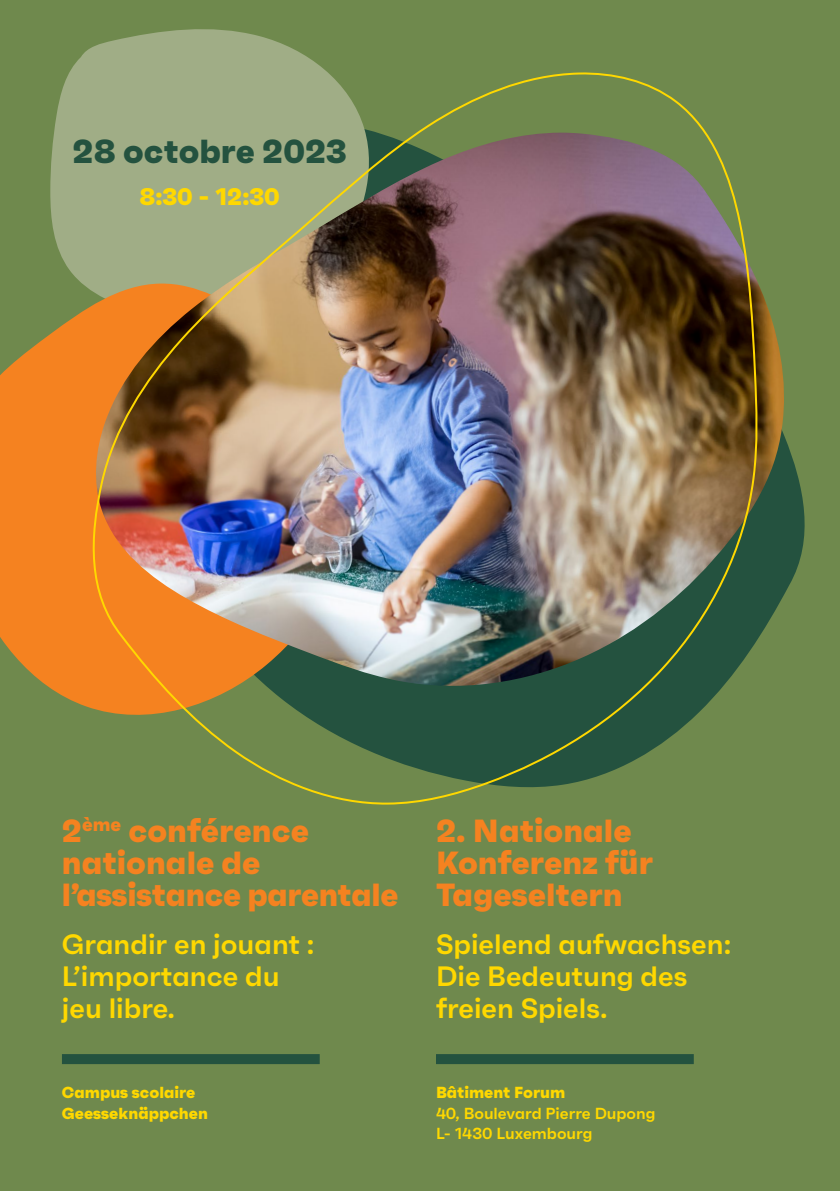
<style>
.page{position:relative;width:840px;height:1191px;background:#fff}
.page>*{position:absolute;margin:0;border:0;box-sizing:border-box;transform-origin:0 0}
.t1{font:800 33.2px "Faktum";color:#24523f}
.t2{font:800 32px/32px "Faktum";color:#f58220}
.t3{font:600 28px/32px "Faktum";color:#ffd800}
.t4{font:800 24px "Faktum";color:#ffd800}
.t5{font:800 16px/20px "Faktum";color:#ffd800}
.t6{font:600 16px/20px "Faktum";color:#ffd800}
</style>
<div class="page">
<div style="left:0;top:0;width:839px;height:1191px;background:#6f894d"></div>
<div style="left:62px;top:1054px;width:257px;height:10px;background:#24523f"></div>
<div style="left:436px;top:1054px;width:257px;height:10px;background:#24523f"></div>
<svg style="left:50px;top:29px;width:276px;height:254px;fill:#a0ad86"></svg>
<svg style="left:0;top:283px;width:87px;height:424px;fill:#f58220"></svg>
<img style="left:758px;top:284px;width:30px;height:355px">
<img style="left:87px;top:71px;width:671px;height:734px">
<p class="t1" style="left:73px;top:130px;width:275px">28 octobre 2023</p>
<p class="t4" style="left:139px;top:181px;width:142px">8:30 - 12:30</p>
<p class="t2" style="left:62px;top:814px;width:338px">2<sup>ème</sup> conférence nationale de l’assistance parentale</p>
<p class="t3" style="left:62px;top:927px;width:254px">Grandir en jouant :<br>L’importance du jeu libre.</p>
<p class="t5" style="left:62px;top:1082px;width:147px">Campus scolaire<br>Geesseknäppchen</p>
<p class="t2" style="left:436px;top:814px;width:219px">2. Nationale<br>Konferenz für<br>Tageseltern</p>
<p class="t3" style="left:436px;top:927px;width:296px">Spielend aufwachsen:<br>Die Bedeutung des freien Spiels.</p>
<p class="t5" style="left:436px;top:1082px;width:131px">Bâtiment Forum</p>
<p class="t6" style="left:436px;top:1102px;width:221px">40, Boulevard Pierre Dupong<br>L- 1430 Luxembourg</p>
</div>
